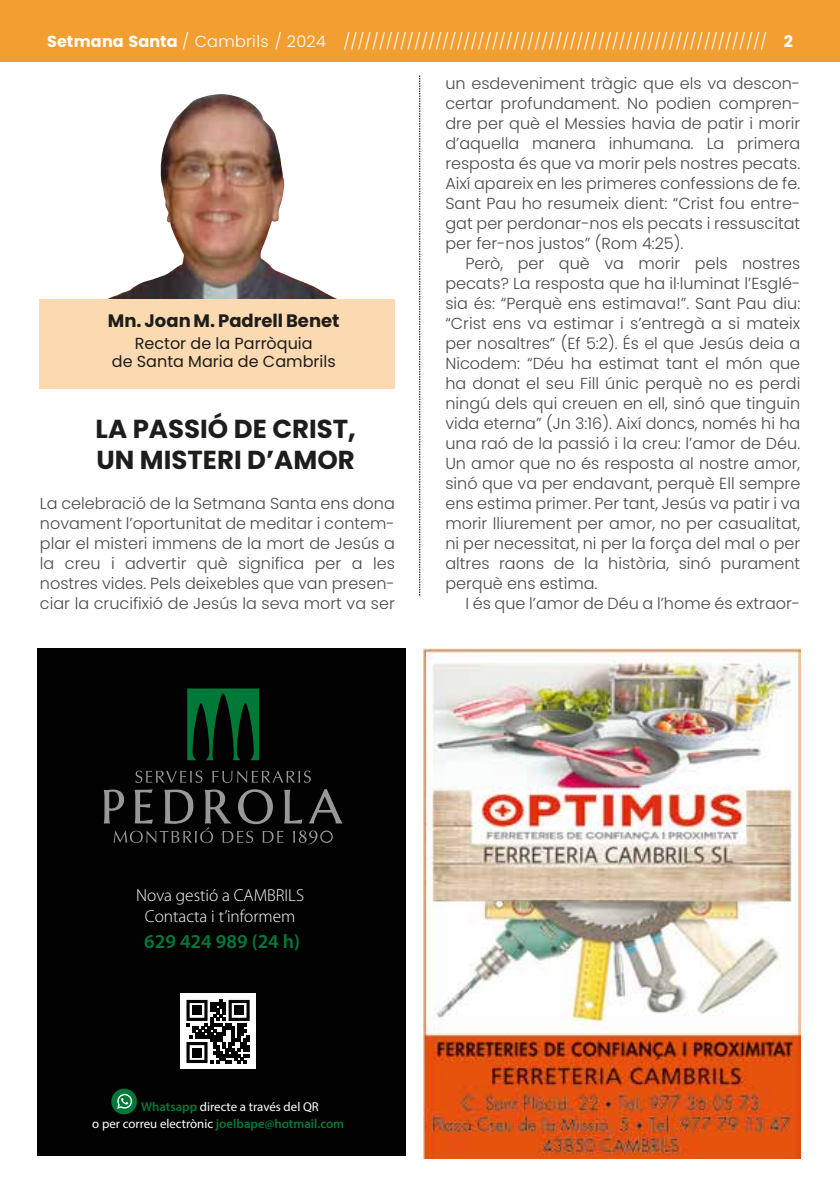
<style>
.page{position:relative;width:840px;height:1191px;background:#fff}
.page>*{position:absolute;margin:0;border:0;box-sizing:border-box;transform-origin:0 0}
.t1{font:700 26px/31.2px "Poppins";color:#1d1d1b}
.t2{font:600 19.8px "Myriad Pro";color:#007938}
.t3{font:700 18px "Poppins";color:#1d1d1b}
.t4{font:300 17.2px/20.6px "Myriad Pro";color:#fff;text-align:center}
.t5{font:300 16px/20px "Poppins";color:#4a4a49;text-align:justify}
.t6{font:300 16px "Poppins";letter-spacing:.02em;color:#fff}
.t7{font:16px/18px "Poppins";color:#1d1d1b;text-align:center}
.t8{font:12.8px/17px "Myriad Pro";color:#fff}
.s1{font-weight:700}
.s2{font-weight:600;color:#007938}
</style>
<div class="page">
<div style="left:0;top:0;width:839px;height:61px;background:#f39e31"></div>
<img style="left:108px;top:94px;width:229px;height:205px">
<div style="left:40px;top:299px;width:355px;height:90px;background:#fcdab1"></div>
<svg style="left:419px;top:75px;width:1px;height:520px"></svg>
<div style="left:37px;top:648px;width:368px;height:508px;background:#020202"></div>
<svg style="left:187px;top:688px;width:72px;height:72px"></svg>
<svg style="left:135px;top:770px;width:67px;height:13px"></svg>
<svg style="left:212px;top:770px;width:99px;height:13px"></svg>
<svg style="left:104px;top:789px;width:238px;height:55px"></svg>
<div style="left:180px;top:994px;width:75px;height:75px;background:#fff"></div>
<svg style="left:186px;top:1000px;width:63px;height:63px"></svg>
<div style="left:192px;top:1006px;width:9px;height:9px;background:#010101"></div>
<div style="left:234px;top:1006px;width:9px;height:9px;background:#010101"></div>
<div style="left:192px;top:1048px;width:9px;height:9px;background:#010101"></div>
<div style="left:111px;top:1088px;width:26px;height:26px;background:#007938;border-radius:50%"></div>
<svg style="left:117px;top:1093px;width:15px;height:15px"></svg>
<img style="left:423px;top:648px;width:376px;height:510px">
<p class="t6" style="left:47px;top:32px;width:747px"><span class="s1">Setmana Santa</span> / Cambrils / 2024 //////////////////////////////////////////////////////////// <span class="s1">2</span></p>
<p class="t3" style="left:108px;top:310px;width:233px">Mn. Joan M. Padrell Benet</p>
<p class="t7" style="left:112px;top:335px;width:225px">Rector de la Parròquia<br>de Santa Maria de Cambrils</p>
<h1 class="t1" style="left:96px;top:413px;width:261px">LA PASSIÓ DE CRIST,<br>UN MISTERI D’AMOR</h1>
<p class="t5" style="left:40px;top:493px;width:356px">La celebració de la Setmana Santa ens dona novament l’oportunitat de meditar i contem&shy;plar el misteri immens de la mort de Jesús a la creu i advertir què significa per a les nostres vides. Pels deixebles que van presen&shy;ciar la crucifixió de Jesús la seva mort va ser</p>
<p class="t5" style="left:445px;top:73px;width:356px">un esdeveniment tràgic que els va descon&shy;certar profundament. No podien compren&shy;dre per què el Messies havia de patir i morir d’aquella manera inhumana. La primera resposta és que va morir pels nostres pecats.<br>Així apareix en les primeres confessions de fe.<br>Sant Pau ho resumeix dient: “Crist fou entre&shy;gat per perdonar-nos els pecats i ressuscitat per fer-nos justos” (Rom 4:25).</p>
<p class="t5" style="left:445px;top:253px;width:356px;text-indent:20px">Però, per què va morir pels nostres pecats? La resposta que ha il·luminat l’Esglé&shy;sia és: “Perquè ens estimava!”. Sant Pau diu: “Crist ens va estimar i s’entregà a si mateix per nosaltres” (Ef 5:2). És el que Jesús deia a Nicodem: “Déu ha estimat tant el món que ha donat el seu Fill únic perquè no es perdi ningú dels qui creuen en ell, sinó que tinguin vida eterna” (Jn 3:16). Així doncs, només hi ha una raó de la passió i la creu: l’amor de Déu.<br>Un amor que no és resposta al nostre amor, sinó que va per endavant, perquè Ell sempre ens estima primer. Per tant, Jesús va patir i va morir lliurement per amor, no per casualitat, ni per necessitat, ni per la força del mal o per altres raons de la història, sinó purament perquè ens estima.</p>
<p class="t5" style="left:465px;top:593px;width:336px">I és que l’amor de Déu a l’home és extraor-</p>
<p class="t4" style="left:136px;top:885px;width:169px">Nova gestió a CAMBRILS<br>Contacta i t’informem</p>
<p class="t2" style="left:144px;top:928px;width:157px">629 424 989 (24 h)</p>
<p class="t8" style="left:92px;top:1098px;width:253px;text-indent:49px"><span class="s2">Whatsapp</span> directe a través del QR<br>o per correu electrònic <span class="s2">joelbape@hotmail.com</span></p>
</div>
